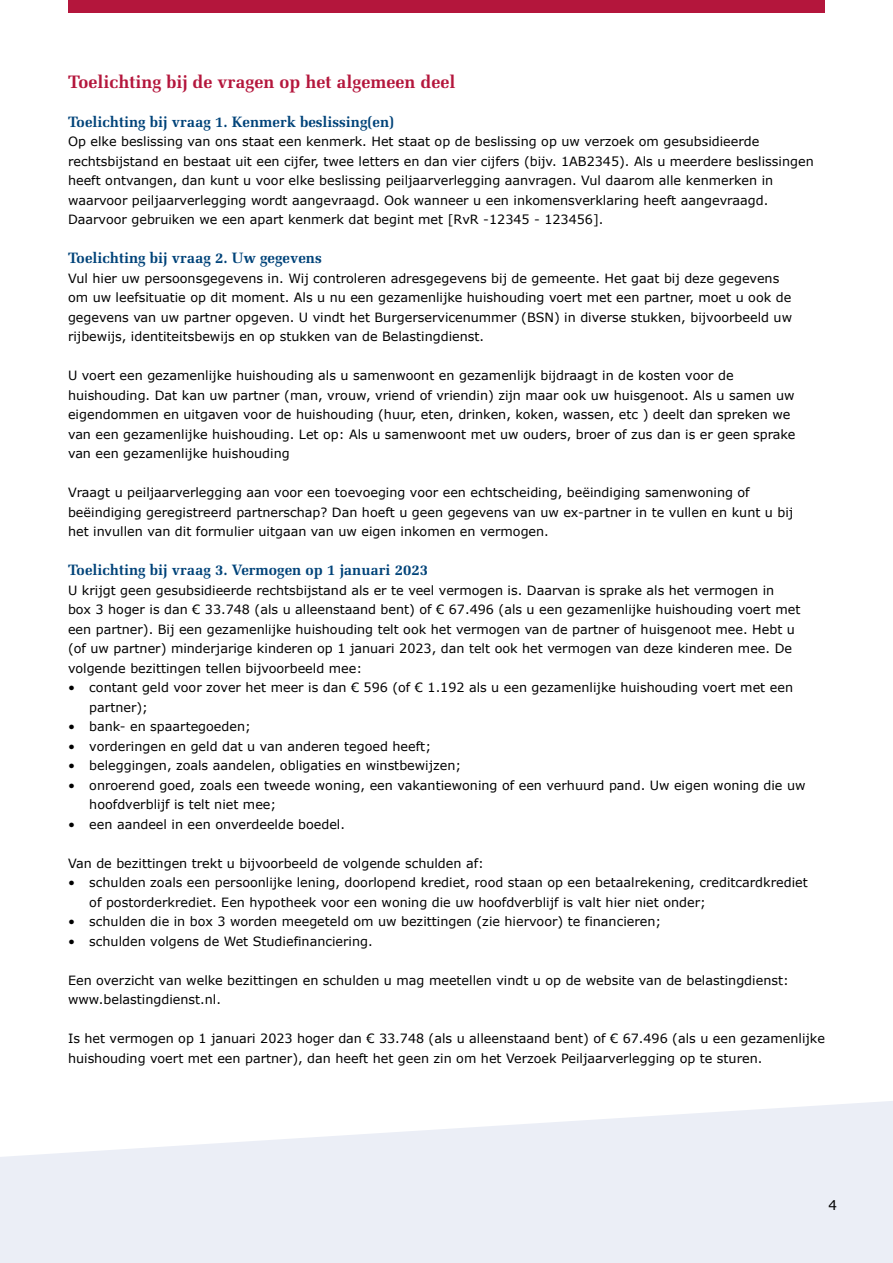
<style>
.page{position:relative;width:893px;height:1263px;background:#fff}
.page>*{position:absolute;margin:0;border:0;box-sizing:border-box;transform-origin:0 0}
.t1{font:700 18px "Melior LT Std";color:#b4163c}
.t2{font:700 15px "Melior LT Std";color:#004379}
.t3{font:13.5px "Verdana";color:#000}
.t4{font:12.75px/19.5px "Verdana";color:#000}
</style>
<div class="page">
<svg style="left:0;top:1101px;width:893px;height:162px;fill:#ebeef6"></svg>
<div style="left:68px;top:0;width:757px;height:13px;background:#b4163c"></div>
<h1 class="t1" style="left:68px;top:71px;width:389px">Toelichting bij de vragen op het algemeen deel</h1>
<p class="t2" style="left:68px;top:112px;width:328px">Toelichting bij vraag 1. Kenmerk beslissing(en)</p>
<p class="t4" style="left:68px;top:132px;width:747px">Op elke beslissing van ons staat een kenmerk. Het staat op de beslissing op uw verzoek om gesubsidieerde rechtsbijstand en bestaat uit een cijfer, twee letters en dan vier cijfers (bijv. 1AB2345). Als u meerdere beslissingen heeft ontvangen, dan kunt u voor elke beslissing peiljaarverlegging aanvragen. Vul daarom alle kenmerken in waarvoor peiljaarverlegging wordt aangevraagd. Ook wanneer u een inkomensverklaring heeft aangevraagd.<br>Daarvoor gebruiken we een apart kenmerk dat begint met [RvR -12345 - 123456].</p>
<p class="t2" style="left:68px;top:249px;width:255px">Toelichting bij vraag 2. Uw gegevens</p>
<p class="t4" style="left:68px;top:268px;width:726px">Vul hier uw persoonsgegevens in. Wij controleren adresgegevens bij de gemeente. Het gaat bij deze gegevens om uw leefsituatie op dit moment. Als u nu een gezamenlijke huishouding voert met een partner, moet u ook de gegevens van uw partner opgeven. U vindt het Burgerservicenummer (BSN) in diverse stukken, bijvoorbeeld uw rijbewijs, identiteitsbewijs en op stukken van de Belastingdienst.</p>
<p class="t4" style="left:68px;top:366px;width:729px">U voert een gezamenlijke huishouding als u samenwoont en gezamenlijk bijdraagt in de kosten voor de huishouding. Dat kan uw partner (man, vrouw, vriend of vriendin) zijn maar ook uw huisgenoot. Als u samen uw eigendommen en uitgaven voor de huishouding (huur, eten, drinken, koken, wassen, etc ) deelt dan spreken we van een gezamenlijke huishouding. Let op: Als u samenwoont met uw ouders, broer of zus dan is er geen sprake van een gezamenlijke huishouding</p>
<p class="t4" style="left:68px;top:483px;width:727px">Vraagt u peiljaarverlegging aan voor een toevoeging voor een echtscheiding, beëindiging samenwoning of beëindiging geregistreerd partnerschap? Dan hoeft u geen gegevens van uw ex-partner in te vullen en kunt u bij het invullen van dit formulier uitgaan van uw eigen inkomen en vermogen.</p>
<p class="t2" style="left:68px;top:561px;width:362px">Toelichting bij vraag 3. Vermogen op 1 januari 2023</p>
<p class="t4" style="left:68px;top:580px;width:734px">U krijgt geen gesubsidieerde rechtsbijstand als er te veel vermogen is. Daarvan is sprake als het vermogen in box 3 hoger is dan € 33.748 (als u alleenstaand bent) of € 67.496 (als u een gezamenlijke huishouding voert met een partner). Bij een gezamenlijke huishouding telt ook het vermogen van de partner of huisgenoot mee. Hebt u (of uw partner) minderjarige kinderen op 1 januari 2023, dan telt ook het vermogen van deze kinderen mee. De volgende bezittingen tellen bijvoorbeeld mee:</p>
<p class="t4" style="left:89px;top:678px;width:705px;text-indent:-21px">• contant geld voor zover het meer is dan € 596 (of € 1.192 als u een gezamenlijke huishouding voert met een partner);</p>
<p class="t4" style="left:68px;top:717px;width:184px">• bank- en spaartegoeden;</p>
<p class="t4" style="left:68px;top:736px;width:365px">• vorderingen en geld dat u van anderen tegoed heeft;</p>
<p class="t4" style="left:68px;top:756px;width:395px">• beleggingen, zoals aandelen, obligaties en winstbewijzen;</p>
<p class="t4" style="left:89px;top:775px;width:718px;text-indent:-21px">• onroerend goed, zoals een tweede woning, een vakantiewoning of een verhuurd pand. Uw eigen woning die uw hoofdverblijf is telt niet mee;</p>
<p class="t4" style="left:68px;top:814px;width:279px">• een aandeel in een onverdeelde boedel.</p>
<p class="t4" style="left:68px;top:853px;width:417px">Van de bezittingen trekt u bijvoorbeeld de volgende schulden af:</p>
<p class="t4" style="left:89px;top:873px;width:720px;text-indent:-21px">• schulden zoals een persoonlijke lening, doorlopend krediet, rood staan op een betaalrekening, creditcardkrediet of postorderkrediet. Een hypotheek voor een woning die uw hoofdverblijf is valt hier niet onder;</p>
<p class="t4" style="left:68px;top:912px;width:595px">• schulden die in box 3 worden meegeteld om uw bezittingen (zie hiervoor) te financieren;</p>
<p class="t4" style="left:68px;top:931px;width:306px">• schulden volgens de Wet Studiefinanciering.</p>
<p class="t4" style="left:68px;top:970px;width:722px">Een overzicht van welke bezittingen en schulden u mag meetellen vindt u op de website van de belastingdienst: www.belastingdienst.nl.</p>
<p class="t4" style="left:68px;top:1029px;width:758px">Is het vermogen op 1 januari 2023 hoger dan € 33.748 (als u alleenstaand bent) of € 67.496 (als u een gezamenlijke huishouding voert met een partner), dan heeft het geen zin om het Verzoek Peiljaarverlegging op te sturen.</p>
<p class="t3" style="left:828px;top:1196px;width:10px">4</p>
</div>
